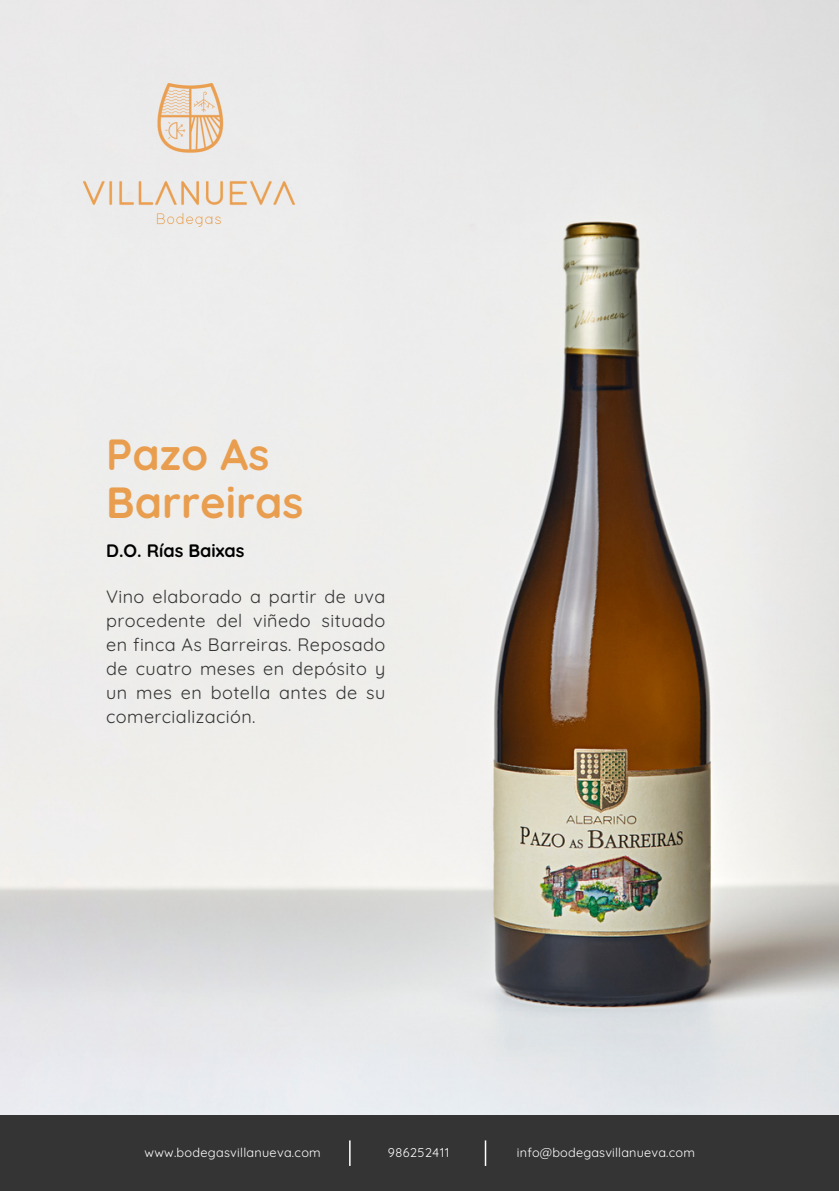
<style>
.page{position:relative;width:839px;height:1191px;background:#fff}
.page>*{position:absolute;margin:0;border:0;box-sizing:border-box;transform-origin:0 0}
.t1{font:700 43.6px/48px "Quicksand";color:#e99e4f}
.t2{font:18px/24px "Quicksand";letter-spacing:.02em;color:#343434;text-align:justify}
.t3{font:700 18px "Quicksand";color:#000}
.t4{font:12.6px "Quicksand";letter-spacing:.02em;color:#fff}
.t5{font:12.6px "Quicksand";letter-spacing:.04em;color:#fff}
</style>
<div class="page">
<img style="left:0;top:0;width:838px;height:1115px">
<img style="left:84px;top:84px;width:210px;height:142px">
<div style="left:0;top:1115px;width:838px;height:76px;background:#343434"></div>
<svg style="left:349px;top:1140px;width:1px;height:26px"></svg>
<hr style="left:484px;top:1140px;width:2px;height:26px;background:#fff">
<p class="t1" style="left:106px;top:430px;width:199px">Pazo As<br>Barreiras</p>
<p class="t3" style="left:106px;top:539px;width:140px">D.O. Rías Baixas</p>
<p class="t2" style="left:106px;top:585px;width:280px">Vino elaborado a partir de uva procedente del viñedo situado en finca As Barreiras. Reposado de cuatro meses en depósito y un mes en botella antes de su comercialización.</p>
<p class="t4" style="left:145px;top:1145px;width:178px">www.bodegasvillanueva.com</p>
<p class="t5" style="left:388px;top:1145px;width:63px">986252411</p>
<p class="t4" style="left:517px;top:1145px;width:179px">info@bodegasvillanueva.com</p>
</div>
